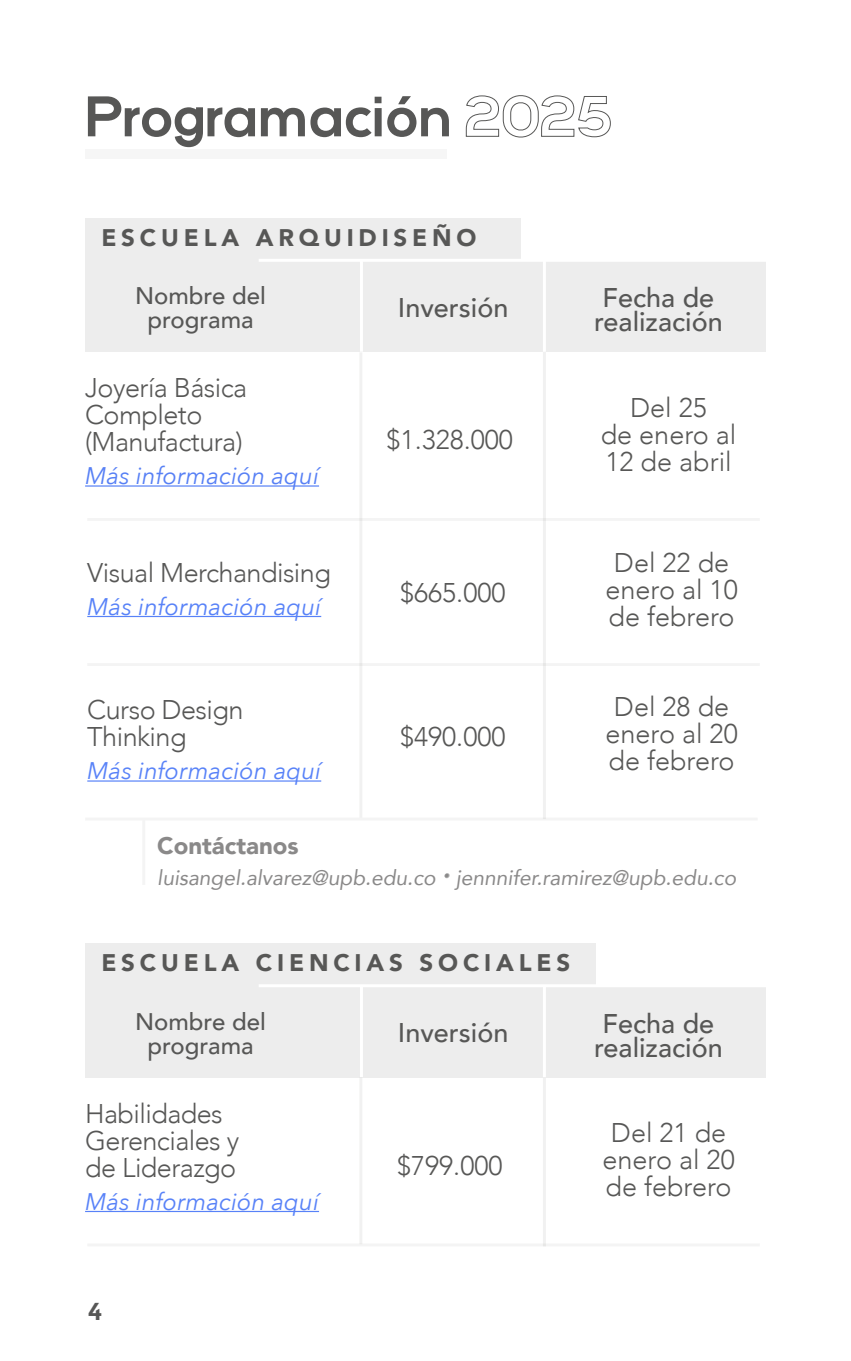
<style>
.page{position:relative;width:851px;height:1361px;background:#fff}
.page>*{position:absolute;margin:0;border:0;box-sizing:border-box;transform-origin:0 0}
.t1{font:57px "Vice City Sans";color:#575756}
.t2{font:300 27px/27px "Avenir";letter-spacing:-.02em;color:#575756}
.t3{font:300 27px/27px "Avenir";color:#575756;text-align:center}
.t4{font:500 27px/24px "Avenir";color:#575756;text-align:center}
.t5{font:italic 24px "Avenir Next";color:#5882f8}
.t6{font:900 24px "Avenir";letter-spacing:.2em;color:#575756}
.t7{font:500 24px/24px "Avenir";color:#575756;text-align:center}
.t8{font:italic 24px "Avenir Next";color:#5780f5}
.t9{font:900 24px "Avenir";color:#8a8989}
.t10{font:600 24px "Flama";color:#575756}
.t11{font:italic 21px "Avenir";color:#8a8989}
.s1{font-size:30px;color:#b8b8b8}
</style>
<div class="page">
<div style="left:85px;top:218px;width:435px;height:43px;background:#ededed"></div>
<div style="left:85px;top:150px;width:361px;height:9px;background:#f6f6f6"></div>
<div style="left:85px;top:261px;width:680px;height:91px;background:#ededed"></div>
<hr style="left:259px;top:259px;width:541px;height:3px;background:#fff">
<hr style="left:360px;top:260px;width:3px;height:92px;background:#fff">
<hr style="left:543px;top:261px;width:3px;height:91px;background:#fff">
<hr style="left:85px;top:485px;width:234px;height:1px;background:#5780f5">
<hr style="left:359px;top:352px;width:3px;height:465px;background:#1e1e1c">
<hr style="left:543px;top:352px;width:3px;height:467px;background:#1e1e1c">
<hr style="left:87px;top:518px;width:672px;height:3px;background:#1e1e1c">
<hr style="left:87px;top:616px;width:234px;height:1px;background:#5882f8">
<hr style="left:87px;top:663px;width:672px;height:3px;background:#1e1e1c">
<hr style="left:87px;top:780px;width:234px;height:1px;background:#5882f8">
<hr style="left:85px;top:817px;width:672px;height:3px;background:#1e1e1c">
<div style="left:85px;top:943px;width:510px;height:44px;background:#ededed"></div>
<div style="left:85px;top:987px;width:680px;height:90px;background:#ededed"></div>
<hr style="left:259px;top:984px;width:541px;height:3px;background:#fff">
<hr style="left:360px;top:985px;width:3px;height:92px;background:#fff">
<hr style="left:543px;top:986px;width:3px;height:91px;background:#fff">
<hr style="left:85px;top:1211px;width:234px;height:1px;background:#5882f8">
<hr style="left:359px;top:1077px;width:3px;height:167px;background:#1e1e1c">
<hr style="left:543px;top:1077px;width:3px;height:169px;background:#1e1e1c">
<hr style="left:87px;top:1243px;width:672px;height:3px;background:#1e1e1c">
<hr style="left:142px;top:820px;width:3px;height:65px;background:#1e1e1c">
<h1 class="t1" style="left:85px;top:84px;width:528px">Programación 2025</h1>
<p class="t6" style="left:101px;top:217px;width:376px">ESCUELA ARQUIDISEÑO</p>
<p class="t7" style="left:135px;top:283px;width:132px">Nombre del programa</p>
<p class="t4" style="left:398px;top:294px;width:112px">Inversión</p>
<p class="t4" style="left:594px;top:284px;width:130px">Fecha de realización</p>
<p class="t2" style="left:85px;top:374px;width:164px">Joyería Básica<br>Completo (Manufactura)</p>
<p class="t8" style="left:85px;top:455px;width:235px">Más información aquí</p>
<p class="t2" style="left:87px;top:559px;width:245px">Visual Merchandising</p>
<p class="t5" style="left:87px;top:586px;width:235px">Más información aquí</p>
<p class="t2" style="left:87px;top:696px;width:158px">Curso Design<br>Thinking</p>
<p class="t5" style="left:87px;top:750px;width:235px">Más información aquí</p>
<p class="t9" style="left:157px;top:825px;width:143px">Contáctanos</p>
<p class="t2" style="left:386px;top:426px;width:128px">$1.328.000</p>
<p class="t2" style="left:400px;top:580px;width:107px">$665.000</p>
<p class="t2" style="left:400px;top:723px;width:107px">$490.000</p>
<p class="t3" style="left:600px;top:394px;width:137px">Del 25<br>de enero al<br>12 de abril</p>
<p class="t3" style="left:605px;top:549px;width:134px">Del 22 de enero al 10 de febrero</p>
<p class="t3" style="left:605px;top:693px;width:134px">Del 28 de enero al 20 de febrero</p>
<p class="t11" style="left:157px;top:865px;width:580px">luisangel.alvarez@upb.edu.co <span class="s1">·</span> jennnifer.ramirez@upb.edu.co</p>
<p class="t6" style="left:101px;top:942px;width:470px">ESCUELA CIENCIAS SOCIALES</p>
<p class="t7" style="left:135px;top:1008px;width:132px">Nombre del programa</p>
<p class="t4" style="left:398px;top:1019px;width:112px">Inversión</p>
<p class="t4" style="left:594px;top:1010px;width:130px">Fecha de realización</p>
<p class="t2" style="left:85px;top:1100px;width:156px">Habilidades<br>Gerenciales y de Liderazgo</p>
<p class="t5" style="left:85px;top:1181px;width:235px">Más información aquí</p>
<p class="t10" style="left:88px;top:1294px;width:16px">4</p>
<p class="t2" style="left:397px;top:1151px;width:107px">$799.000</p>
<p class="t3" style="left:602px;top:1119px;width:134px">Del 21 de enero al 20 de febrero</p>
</div>
